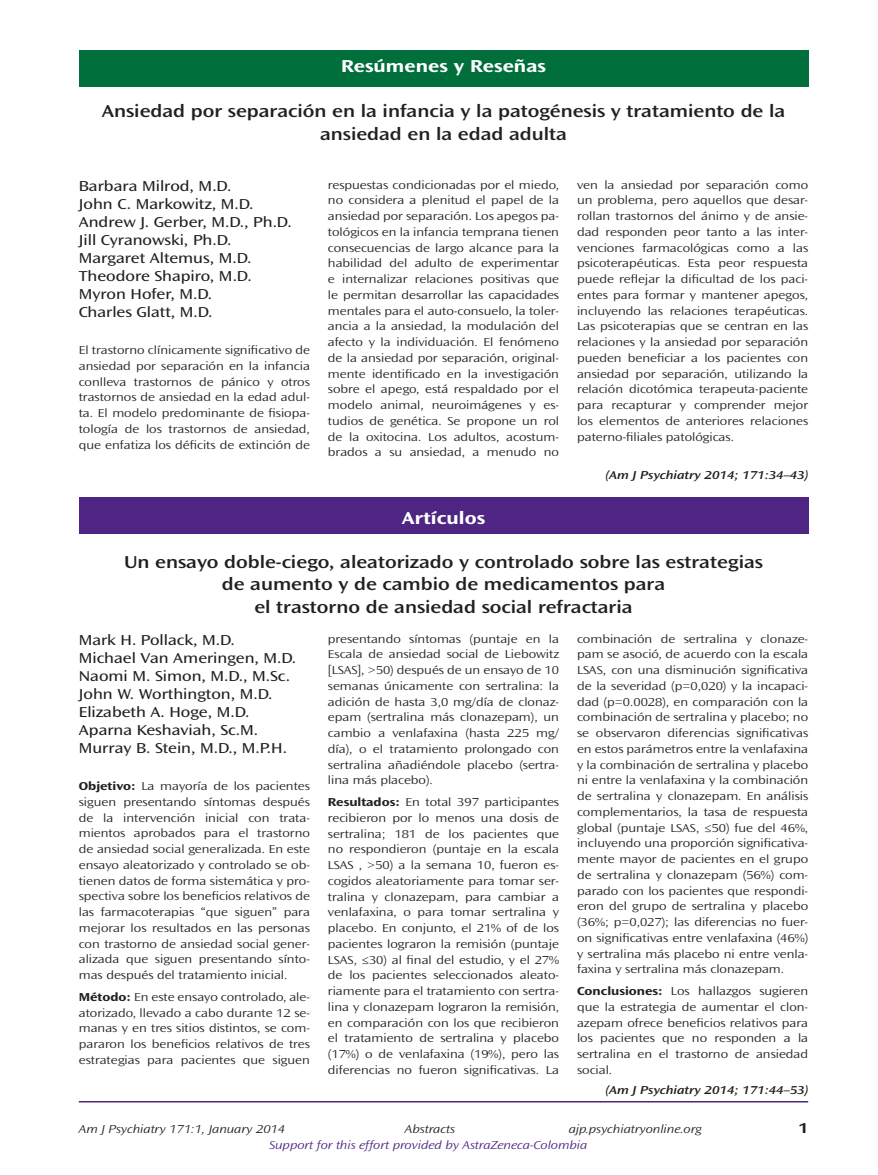
<style>
.page{position:relative;width:878px;height:1175px;background:#fff}
.page>*{position:absolute;margin:0;border:0;box-sizing:border-box;transform-origin:0 0}
.article-title{font:600 expanded 18px/22.5px "Ocean Sans Std";color:#231f20;text-align:center}
.t1{font:700 expanded 18px "Ocean Sans Std";letter-spacing:.005em;color:#fff}
.name{font:expanded 15px "Ocean Sans Std";color:#231f20}
.t2{font:700 expanded 15px "Ocean Sans Std";color:#231f20}
.abstract{font:300 expanded 12px/15.8px "Ocean Sans Std";color:#231f20;text-align:justify}
.t3{font:italic 300 expanded 12px "Ocean Sans Std";color:#231f20}
.citation{font:italic 600 expanded 12px "Ocean Sans Std";color:#231f20}
.t4{font:italic 300 expanded 12px "Ocean Sans Std";color:#4e2582}
.s1{font-weight:700}
</style>
<div class="page">
<div style="left:79px;top:50px;width:729px;height:36px;background:#006f3c"></div>
<div style="left:79px;top:498px;width:729px;height:36px;background:#4e2582"></div>
<hr style="left:79px;top:1101px;width:729px;height:1px;background:#4e2582">
<h1 class="t1" style="left:341px;top:56px;width:206px">Resúmenes y Reseñas</h1>
<p class="article-title" style="left:102px;top:100px;width:685px">Ansiedad por separación en la infancia y la patogénesis y tratamiento de la ansiedad en la edad adulta</p>
<p class="name" style="left:79px;top:177px;width:154px">Barbara Milrod, M.D.</p>
<p class="name" style="left:79px;top:195px;width:176px">John C. Markowitz, M.D.</p>
<p class="name" style="left:79px;top:213px;width:214px">Andrew J. Gerber, M.D., Ph.D.</p>
<p class="name" style="left:79px;top:231px;width:154px">Jill Cyranowski, Ph.D.</p>
<p class="name" style="left:79px;top:249px;width:174px">Margaret Altemus, M.D.</p>
<p class="name" style="left:79px;top:267px;width:174px">Theodore Shapiro, M.D.</p>
<p class="name" style="left:79px;top:285px;width:135px">Myron Hofer, M.D.</p>
<p class="name" style="left:79px;top:303px;width:135px">Charles Glatt, M.D.</p>
<p class="abstract" style="left:79px;top:342px;width:233px">El trastorno clínicamente significativo de ansiedad por separación en la infancia conlleva trastornos de pánico y otros trastornos de ansiedad en la edad adul&shy;ta. El modelo predominante de fisiopa&shy;tología de los trastornos de ansiedad, que enfatiza los déficits de extinción de</p>
<p class="abstract" style="left:328px;top:177px;width:233px">respuestas condicionadas por el miedo, no considera a plenitud el papel de la ansiedad por separación. Los apegos pa&shy;tológicos en la infancia temprana tienen consecuencias de largo alcance para la habilidad del adulto de experimentar e internalizar relaciones positivas que le permitan desarrollar las capacidades mentales para el auto-consuelo, la toler&shy;ancia a la ansiedad, la modulación del afecto y la individuación. El fenómeno de la ansiedad por separación, original&shy;mente identificado en la investigación sobre el apego, está respaldado por el modelo animal, neuroimágenes y es&shy;tudios de genética. Se propone un rol de la oxitocina. Los adultos, acostum&shy;brados a su ansiedad, a menudo no</p>
<p class="abstract" style="left:577px;top:177px;width:233px">ven la ansiedad por separación como un problema, pero aquellos que desar&shy;rollan trastornos del ánimo y de ansie&shy;dad responden peor tanto a las inter&shy;venciones farmacológicas como a las psicoterapéuticas. Esta peor respuesta puede reflejar la dificultad de los paci&shy;entes para formar y mantener apegos, incluyendo las relaciones terapéuticas.<br>Las psicoterapias que se centran en las relaciones y la ansiedad por separación pueden beneficiar a los pacientes con ansiedad por separación, utilizando la relación dicotómica terapeuta-paciente para recapturar y comprender mejor los elementos de anteriores relaciones paterno-filiales patológicas.</p>
<p class="t1" style="left:402px;top:507px;width:85px">Artículos</p>
<p class="citation" style="left:605px;top:468px;width:204px">(Am J Psychiatry 2014; 171:34–43)</p>
<p class="article-title" style="left:124px;top:551px;width:640px">Un ensayo doble-ciego, aleatorizado y controlado sobre las estrategias de aumento y de cambio de medicamentos para<br>el trastorno de ansiedad social refractaria</p>
<p class="name" style="left:79px;top:631px;width:157px">Mark H. Pollack, M.D.</p>
<p class="name" style="left:79px;top:649px;width:219px">Michael Van Ameringen, M.D.</p>
<p class="name" style="left:79px;top:667px;width:213px">Naomi M. Simon, M.D., M.Sc.</p>
<p class="name" style="left:79px;top:685px;width:195px">John W. Worthington, M.D.</p>
<p class="name" style="left:79px;top:703px;width:172px">Elizabeth A. Hoge, M.D.</p>
<p class="name" style="left:79px;top:721px;width:181px">Aparna Keshaviah, Sc.M.</p>
<p class="name" style="left:79px;top:739px;width:210px">Murray B. Stein, M.D., M.P.H.</p>
<p class="abstract" style="left:79px;top:778px;width:233px"><span class="s1">Objetivo:</span> La mayoría de los pacientes siguen presentando síntomas después de la intervención inicial con trata&shy;mientos aprobados para el trastorno de ansiedad social generalizada. En este ensayo aleatorizado y controlado se ob&shy;tienen datos de forma sistemática y pro&shy;spectiva sobre los beneficios relativos de las farmacoterapias “que siguen” para mejorar los resultados en las personas con trastorno de ansiedad social gener&shy;alizada que siguen presentando sínto&shy;mas después del tratamiento inicial.</p>
<p class="abstract" style="left:79px;top:989px;width:233px"><span class="s1">Método:</span> En este ensayo controlado, ale&shy;atorizado, llevado a cabo durante 12 se&shy;manas y en tres sitios distintos, se com&shy;pararon los beneficios relativos de tres estrategias para pacientes que siguen</p>
<p class="abstract" style="left:328px;top:630px;width:233px">presentando síntomas (puntaje en la Escala de ansiedad social de Liebowitz [LSAS], &gt;50) después de un ensayo de 10 semanas únicamente con sertralina: la adición de hasta 3,0 mg/día de clonaz&shy;epam (sertralina más clonazepam), un cambio a venlafaxina (hasta 225 mg/ día), o el tratamiento prolongado con sertralina añadiéndole placebo (sertra&shy;lina más placebo).</p>
<p class="abstract" style="left:328px;top:794px;width:233px"><span class="s1">Resultados:</span> En total 397 participantes recibieron por lo menos una dosis de sertralina; 181 de los pacientes que no respondieron (puntaje en la escala LSAS , &gt;50) a la semana 10, fueron es&shy;cogidos aleatoriamente para tomar ser&shy;tralina y clonazepam, para cambiar a venlafaxina, o para tomar sertralina y placebo. En conjunto, el 21% of de los pacientes lograron la remisión (puntaje LSAS, ≤30) al final del estudio, y el 27% de los pacientes seleccionados aleato&shy;riamente para el tratamiento con sertra&shy;lina y clonazepam lograron la remisión, en comparación con los que recibieron el tratamiento de sertralina y placebo (17%) o de venlafaxina (19%), pero las diferencias no fueron significativas. La</p>
<p class="abstract" style="left:577px;top:630px;width:233px">combinación de sertralina y clonaze&shy;pam se asoció, de acuerdo con la escala LSAS, con una disminución significativa de la severidad (p=0,020) y la incapaci&shy;dad (p=0.0028), en comparación con la combinación de sertralina y placebo; no se observaron diferencias significativas en estos parámetros entre la venlafaxina y la combinación de sertralina y placebo ni entre la venlafaxina y la combinación de sertralina y clonazepam. En análisis complementarios, la tasa de respuesta global (puntaje LSAS, ≤50) fue del 46%, incluyendo una proporción significativa&shy;mente mayor de pacientes en el grupo de sertralina y clonazepam (56%) com&shy;parado con los pacientes que respondi&shy;eron del grupo de sertralina y placebo (36%; p=0,027); las diferencias no fuer&shy;on significativas entre venlafaxina (46%) y sertralina más placebo ni entre venla&shy;faxina y sertralina más clonazepam.</p>
<p class="abstract" style="left:577px;top:983px;width:233px"><span class="s1">Conclusiones:</span> Los hallazgos sugieren que la estrategia de aumentar el clon&shy;azepam ofrece beneficios relativos para los pacientes que no responden a la sertralina en el trastorno de ansiedad social.</p>
<p class="citation" style="left:605px;top:1083px;width:204px">(Am J Psychiatry 2014; 171:44–53)</p>
<p class="t3" style="left:79px;top:1122px;width:208px">Am J Psychiatry 171:1, January 2014</p>
<p class="t3" style="left:405px;top:1122px;width:52px">Abstracts</p>
<p class="t3" style="left:568px;top:1122px;width:134px">ajp.psychiatryonline.org</p>
<p class="t2" style="left:798px;top:1119px;width:11px">1</p>
<p class="t4" style="left:269px;top:1138px;width:320px">Support for this effort provided by AstraZeneca-Colombia</p>
</div>
